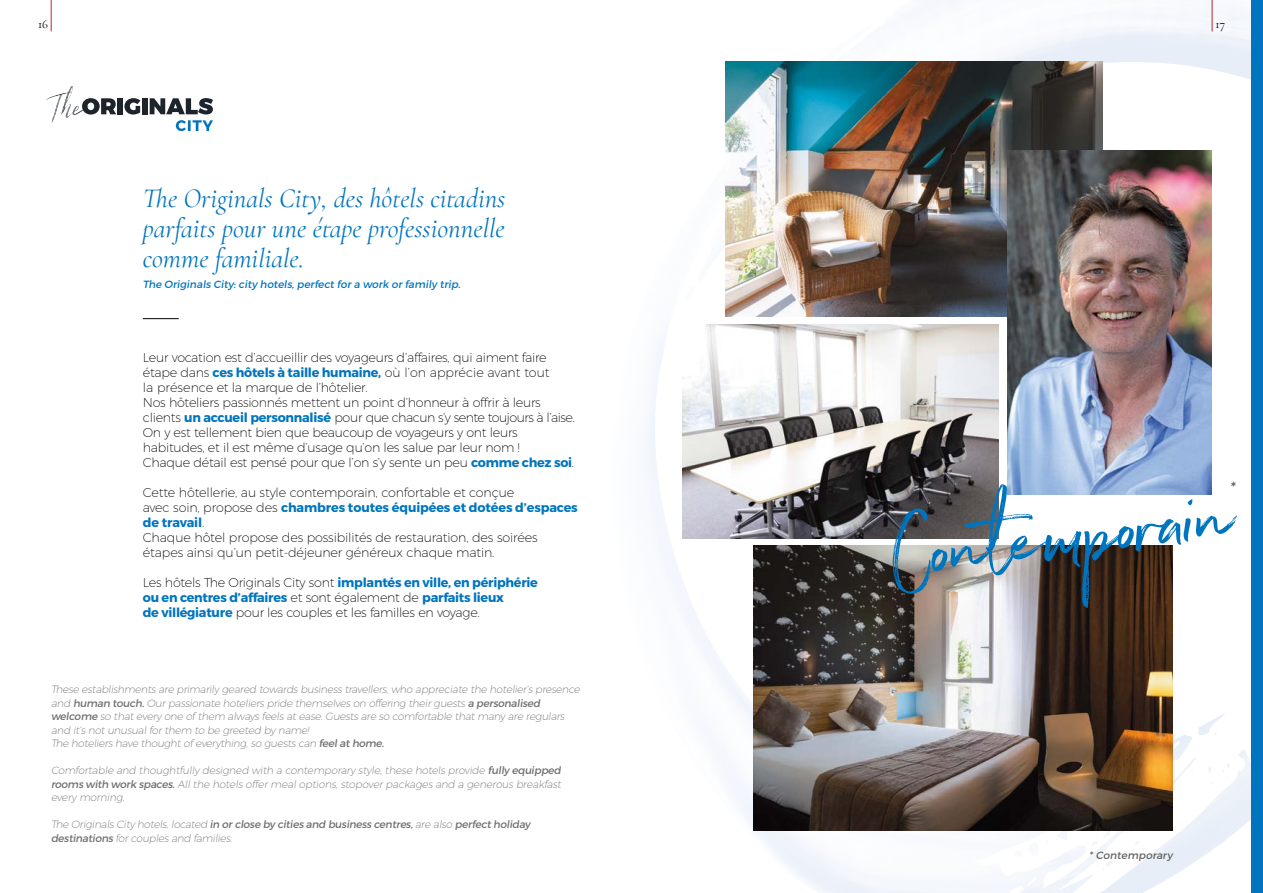
<style>
.page{position:relative;width:1263px;height:893px;background:#fff}
.page>*{position:absolute;margin:0;border:0;box-sizing:border-box;transform-origin:0 0}
.t1{font:105px "Northwell Alt";color:#0075bf}
.t2{font:italic 27px/30px "Cormorant Garamond";color:#0075bf;text-align:justify}
.t3{font:12.75px/15px "Trueno Ult Lt";letter-spacing:-.02em;color:#000}
.t4{font:12.6px "Cormorant Garamond";color:#000}
.t5{font:10.5px/13.5px "Trueno Ult Lt It";letter-spacing:-.02em;color:#706f6f}
.t6{font:10.5px/13.5px "Trueno Rg It";letter-spacing:-.02em;color:#706f6f}
.t7{font:10.5px "Trueno Rg It";color:#0075bf}
.t8{font:10.5px "Trueno Rg It";letter-spacing:.01em;color:#646363}
.s1{font-family:"Trueno Bd";color:#0075bf}
.s2{font-family:"Trueno Rg It"}
.s3{font-family:"Trueno Ult Lt It"}
</style>
<div class="page">
<img style="left:907px;top:0;width:344px;height:28px">
<img style="left:754px;top:61px;width:164px;height:1px">
<img style="left:918px;top:28px;width:217px;height:76px">
<img style="left:1135px;top:713px;width:108px;height:122px">
<img style="left:706px;top:734px;width:104px;height:101px">
<img style="left:810px;top:830px;width:216px;height:2px">
<img style="left:1026px;top:830px;width:109px;height:63px">
<img style="left:1135px;top:835px;width:97px;height:58px">
<div style="left:1251px;top:0;width:12px;height:893px;background:#0075bf"></div>
<img style="left:753px;top:545px;width:420px;height:285px">
<img style="left:725px;top:62px;width:377px;height:255px">
<img style="left:1007px;top:151px;width:205px;height:343px">
<img style="left:682px;top:325px;width:316px;height:213px">
<hr style="left:143px;top:318px;width:36px;height:1px;background:#000">
<div style="left:118px;top:98px;width:5px;height:16px;background:#1d242c"></div>
<svg style="left:124px;top:98px;width:16px;height:17px"></svg>
<div style="left:142px;top:98px;width:5px;height:16px;background:#1d242c"></div>
<svg style="left:150px;top:98px;width:63px;height:16px"></svg>
<svg style="left:46px;top:86px;width:70px;height:37px"></svg>
<svg style="left:176px;top:120px;width:37px;height:11px"></svg>
<hr style="left:1212px;top:0;width:1px;height:31px;background:#b32a2e">
<hr style="left:51px;top:0;width:1px;height:31px;background:#b32a2e">
<p class="t4" style="left:38px;top:16px;width:12px">16</p>
<p class="t4" style="left:1215px;top:16px;width:11px">17</p>
<p class="t2" style="left:143px;top:183px;width:364px">The Originals City, des hôtels citadins parfaits pour une étape professionnelle comme familiale.</p>
<p class="t7" style="left:143px;top:278px;width:319px">The Originals City: city hotels, perfect for a work or family trip.</p>
<p class="t3" style="left:143px;top:349px;width:434px">Leur vocation est d’accueillir des voyageurs d’affaires, qui aiment faire étape dans <span class="s1">ces hôtels à taille humaine,</span> où l’on apprécie avant tout<br>la présence et la marque de l’hôtelier.<br>Nos hôteliers passionnés mettent un point d’honneur à offrir à leurs clients <span class="s1">un accueil personnalisé</span> pour que chacun s’y sente toujours à l’aise.</p>
<p class="t3" style="left:143px;top:424px;width:433px">On y est tellement bien que beaucoup de voyageurs y ont leurs habitudes, et il est même d’usage qu’on les salue par leur nom !<br>Chaque détail est pensé pour que l’on s’y sente un peu <span class="s1">comme chez soi</span>.</p>
<p class="t3" style="left:143px;top:484px;width:437px">Cette hôtellerie, au style contemporain, confortable et conçue<br>avec soin, propose des <span class="s1">chambres toutes équipées et dotées d’espaces de travail</span>.<br>Chaque hôtel propose des possibilités de restauration, des soirées étapes ainsi qu’un petit-déjeuner généreux chaque matin.</p>
<p class="t3" style="left:143px;top:574px;width:397px">Les hôtels The Originals City sont <span class="s1">implantés en ville, en périphérie ou en centres d’affaires</span> et sont également de <span class="s1">parfaits lieux<br>de villégiature</span> pour les couples et les familles en voyage.</p>
<p class="t5" style="left:51px;top:683px;width:530px">These establishments are primarily geared towards business travellers, who appreciate the hotelier’s presence and <span class="s2">human touch.</span> Our passionate hoteliers pride themselves on offering their guests <span class="s2">a personalised welcome</span> so that every one of them always feels at ease. Guests are so comfortable that many are regulars and it’s not unusual for them to be greeted by name!<br>The hoteliers have thought of everything, so guests can <span class="s2">feel at home.</span></p>
<p class="t5" style="left:51px;top:764px;width:512px;text-align:justify">Comfortable and thoughtfully designed with a contemporary style, these hotels provide <span class="s2">fully equipped rooms with work spaces.</span> All the hotels offer meal options, stopover packages and a generous breakfast every morning.</p>
<p class="t6" style="left:51px;top:818px;width:481px"><span class="s3">The Originals City hotels, located</span> in or close by cities and business centres, <span class="s3">are also</span> perfect holiday destinations <span class="s3">for couples and families.</span></p>
<p class="t1" style="left:879px;top:480px;width:351px;rotate:-7deg">Contemporain</p>
<p class="t8" style="left:1089px;top:848px;width:85px">* Contemporary</p>
</div>
